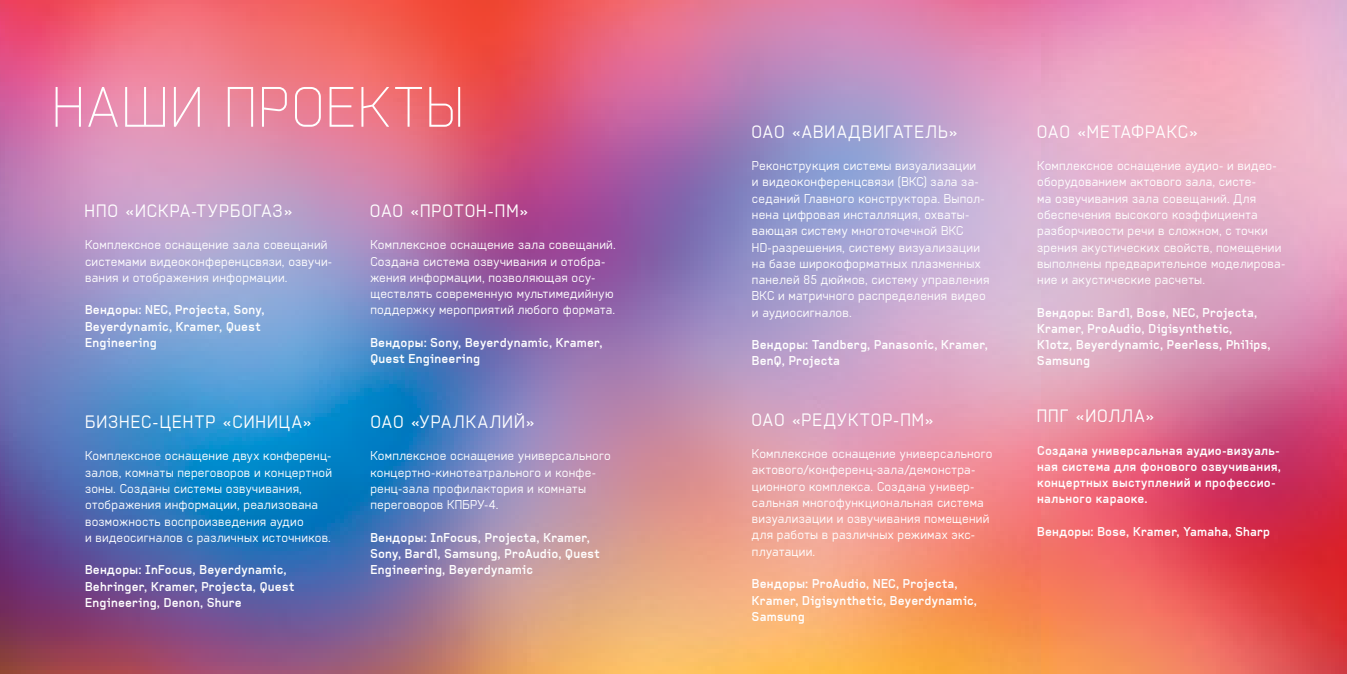
<style>
.page{position:relative;width:1347px;height:674px;background:#fff}
.page>*{position:absolute;margin:0;border:0;box-sizing:border-box;transform-origin:0 0}
.t1{font:300 55.38px "Digimag";letter-spacing:.035em;color:#fff}
.t2{font:17.5px "Digimag";letter-spacing:.06em;color:#fff}
.t3{font:12.5px/16.2px "Digimag";letter-spacing:.02em;color:#fff}
.t4{font:700 12.5px/16.2px "Digimag";letter-spacing:.02em;color:#fff}
</style>
<div class="page">
<img style="left:0;top:0;width:1346px;height:673px">
<h1 class="t1" style="left:52px;top:79px;width:413px">НАШИ ПРОЕКТЫ</h1>
<h2 class="t2" style="left:84px;top:202px;width:12px">НПО</h2>
<h2 class="t2" style="left:125px;top:202px;width:22px">«Иск</h2>
<h2 class="t2" style="left:170px;top:202px;width:124px">ра-Турбогаз»</h2>
<p class="t3" style="left:85px;top:237px;width:249px">Комплексное оснащение зала совещаний системами видеоконференцсвязи, озвучи&shy;вания и отображения информации.</p>
<p class="t4" style="left:85px;top:302px;width:181px">Вендоры: NEC, Projecta, Sony,<br>Beyerdynamic, Kramer, Quest<br>Engineering</p>
<h2 class="t2" style="left:370px;top:202px;width:12px">ОАО</h2>
<h2 class="t2" style="left:410px;top:202px;width:120px">«Протон-ПМ»</h2>
<p class="t3" style="left:370px;top:237px;width:247px">Комплексное оснащение зала совещаний.<br>Cоздана система озвучивания и отобра&shy;жения информации, позволяющая осу&shy;ществлять современную мультимедийную поддержку мероприятий любого формата.</p>
<p class="t4" style="left:370px;top:334px;width:234px">Вендоры: Sony, Beyerdynamic, Kramer,<br>Quest Engineering</p>
<h2 class="t2" style="left:751px;top:123px;width:12px">ОАО</h2>
<h2 class="t2" style="left:791px;top:123px;width:168px">«Авиадвигатель»</h2>
<p class="t3" style="left:752px;top:158px;width:239px">Реконструкция системы визуализации<br>и видеоконференцсвязи (ВКС) зала за&shy;седаний Главного конструктора. Выпол&shy;нена цифровая инсталляция, охваты&shy;вающая систему многоточечной ВКС HD-разрешения, систему визуализации на базе широкоформатных плазменных панелей 85 дюймов, систему управления ВКС и матричного распределения видео и аудиосигналов.</p>
<p class="t4" style="left:752px;top:336px;width:237px">Вендоры: Tandberg, Panasonic, Kramer,<br>BenQ, Projecta</p>
<h2 class="t2" style="left:85px;top:412px;width:195px">Бизнес-центр «Синица</h2>
<h2 class="t2" style="left:303px;top:412px;width:11px">»</h2>
<p class="t3" style="left:85px;top:448px;width:248px">Комплексное оснащение двух конференц&shy;залов, комнаты переговоров и концертной зоны. Созданы системы озвучивания, отображения информации, реализована возможность воспроизведения аудио<br>и видеосигналов с различных источников.</p>
<p class="t4" style="left:85px;top:561px;width:211px">Вендоры: InFocus, Beyerdynamic,<br>Behringer, Kramer, Projecta, Quest<br>Engineering, Denon, Shure</p>
<h2 class="t2" style="left:370px;top:412px;width:12px">ОАО</h2>
<h2 class="t2" style="left:411px;top:412px;width:126px">«Уралкалий»</h2>
<h2 class="t2" style="left:751px;top:410px;width:12px">ОАО</h2>
<h2 class="t2" style="left:791px;top:410px;width:144px">«Редуктор-ПМ»</h2>
<p class="t3" style="left:370px;top:448px;width:242px">Комплексное оснащение универсального концертно-кинотеатрального и конфе&shy;ренц-зала профилактория и комнаты переговоров КПБРУ-4.</p>
<p class="t4" style="left:370px;top:529px;width:231px">Вендоры: InFocus, Projecta, Kramer,<br>Sony, Bardl, Samsung, ProAudio, Quest<br>Engineering, Beyerdynamic</p>
<p class="t3" style="left:752px;top:445px;width:242px">Комплексное оснащение универсального актового/конференц-зала/демонстра&shy;ционного комплекса. Создана универ&shy;сальная многофункциональная система визуализации и озвучивания помещений для работы в различных режимах экс&shy;плуатации.</p>
<p class="t4" style="left:752px;top:575px;width:227px">Вендоры: ProAudio, NEC, Projecta,<br>Kramer, Digisynthetic, Beyerdynamic,<br>Samsung</p>
<h2 class="t2" style="left:1036px;top:123px;width:12px">ОАО</h2>
<h2 class="t2" style="left:1077px;top:123px;width:123px">«Метафракс»</h2>
<p class="t3" style="left:1037px;top:158px;width:249px">Комплексное оснащение аудио- и видео&shy;оборудованием актового зала, систе-<br>ма озвучивания зала совещаний. Для обеспечения высокого коэффициента разборчивости речи в сложном, с точки зрения акустических свойств, помещении выполнены предварительное моделирова&shy;ние и акустические расчеты.</p>
<p class="t4" style="left:1037px;top:304px;width:235px">Вендоры: Bardl, Bose, NEC, Projecta,<br>Kramer, ProAudio, Digisynthetic,<br>Klotz, Beyerdynamic, Peerless, Philips,<br>Samsung</p>
<h2 class="t2" style="left:1036px;top:407px;width:12px">ППГ</h2>
<h2 class="t2" style="left:1075px;top:407px;width:81px">«Иолла»</h2>
<p class="t4" style="left:1037px;top:442px;width:245px">Создана универсальная аудио-визуаль&shy;ная система для фонового озвучивания, концертных выступлений и профессио&shy;нального караоке.</p>
<p class="t4" style="left:1037px;top:523px;width:234px">Вендоры: Bose, Kramer, Yamaha, Sharp</p>
</div>
